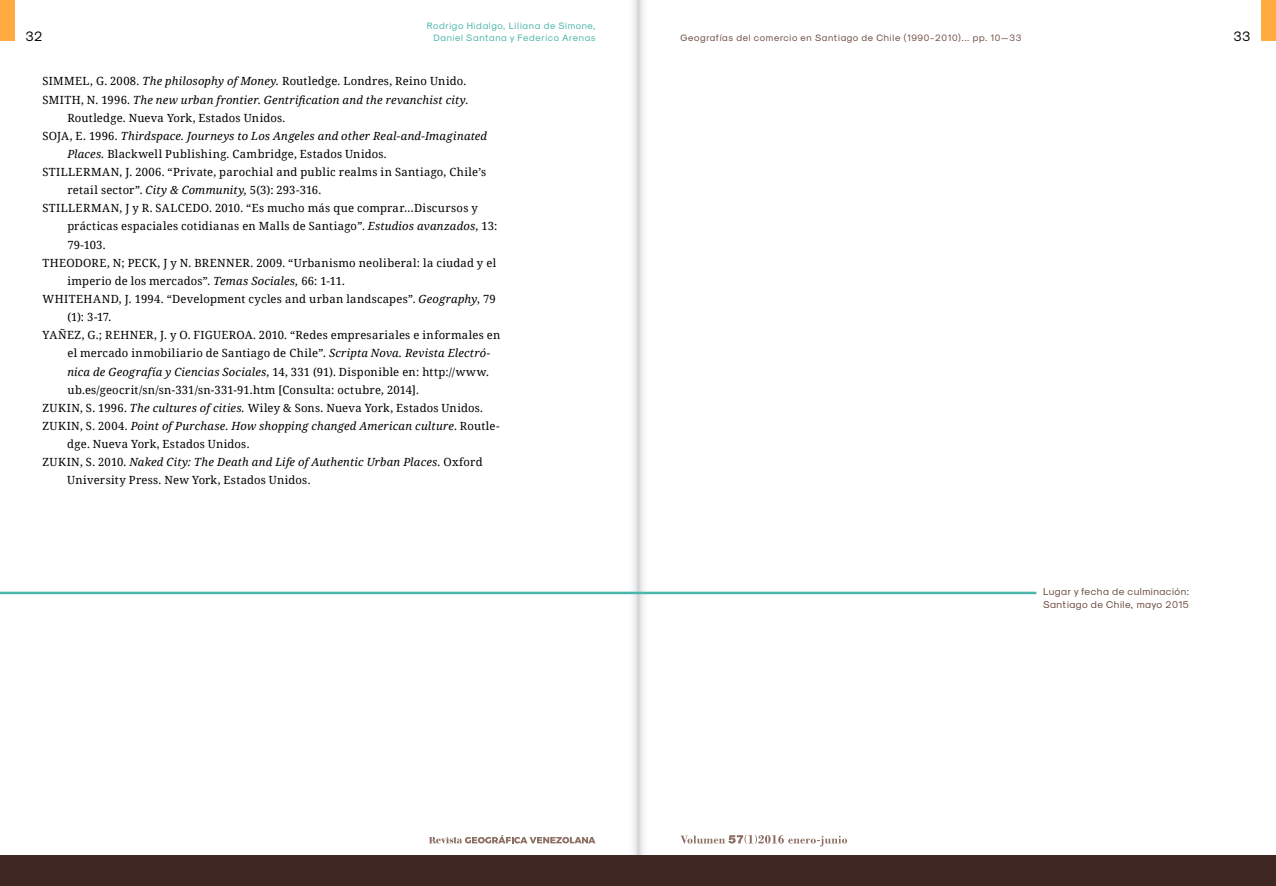
<style>
.page{position:relative;width:1276px;height:886px;background:#fff}
.page>*{position:absolute;margin:0;border:0;box-sizing:border-box;transform-origin:0 0}
.t1{font:13.75px "Sk Modernist Regular";color:#000}
.t2{font:11.25px "Noto Serif";letter-spacing:.02em;color:#000}
.t3{font:italic 11.25px "Noto Serif";letter-spacing:.015em;color:#000}
.t4{font:10px/13.8px "Sk Modernist Regular";letter-spacing:.05em;color:#6d4c41}
.t5{font:9.38px "Sk Modernist Regular";letter-spacing:.07em;color:#6d4c41}
.t6{font:9.38px "Sk Modernist Regular";letter-spacing:.07em;color:#4db6ac}
.s1{font-style:italic}
.s2{font-style:normal}
</style>
<div class="page">
<svg style="left:429px;top:835px;width:166px;height:8px"></svg>
<svg style="left:680px;top:834px;width:167px;height:12px"></svg>
<div style="left:0;top:0;width:14px;height:41px;background:#ffab40"></div>
<div style="left:1261px;top:0;width:15px;height:41px;background:#ffab40"></div>
<svg style="left:624px;top:0;width:14px;height:856px"></svg>
<svg style="left:638px;top:0;width:14px;height:856px"></svg>
<hr style="left:0;top:592px;width:1036px;height:2px;background:#4db6ac">
<div style="left:0;top:856px;width:1276px;height:30px;background:#3e2723"></div>
<p class="t6" style="left:427px;top:21px;width:170px">Rodrigo Hidalgo, Liliana de Simone,</p>
<p class="t1" style="left:26px;top:28px;width:18px">32</p>
<p class="t6" style="left:433px;top:32px;width:164px">Daniel Santana y Federico Arenas</p>
<p class="t5" style="left:680px;top:32px;width:342px">Geografías del comercio en Santiago de Chile (1990-2010)... pp. 10—33</p>
<p class="t1" style="left:1233px;top:28px;width:18px">33</p>
<p class="t2" style="left:43px;top:74px;width:425px">SIMMEL, G. 2008. <span class="s1">The philosophy of Money.</span> Routledge. Londres, Reino Unido.</p>
<p class="t3" style="left:43px;top:92px;width:427px"><span class="s2">SMITH, N. 1996.</span> The new urban frontier. Gentrification and the revanchist city.</p>
<p class="t2" style="left:67px;top:110px;width:219px">Routledge. Nueva York, Estados Unidos.</p>
<p class="t3" style="left:43px;top:128px;width:446px"><span class="s2">SOJA, E. 1996.</span> Thirdspace. Journeys to Los Angeles and other Real-and-Imaginated</p>
<p class="t2" style="left:67px;top:146px;width:321px"><span class="s1">Places.</span> Blackwell Publishing. Cambridge, Estados Unidos.</p>
<p class="t2" style="left:43px;top:164px;width:445px">STILLERMAN, J. 2006. “Private, parochial and public realms in Santiago, Chile’s</p>
<p class="t2" style="left:67px;top:182px;width:255px">retail sector”. <span class="s1">City &amp; Community,</span> 5(3): 293-316.</p>
<p class="t2" style="left:43px;top:201px;width:437px">STILLERMAN, J y R. SALCEDO. 2010. “Es mucho más que comprar…Discursos y</p>
<p class="t2" style="left:67px;top:219px;width:431px">prácticas espaciales cotidianas en Malls de Santiago”. <span class="s1">Estudios avanzados</span>, 13:</p>
<p class="t2" style="left:67px;top:237px;width:40px">79-103.</p>
<p class="t2" style="left:43px;top:255px;width:455px">THEODORE, N; PECK, J y N. BRENNER. 2009. “Urbanismo neoliberal: la ciudad y el</p>
<p class="t2" style="left:67px;top:273px;width:279px">imperio de los mercados”. <span class="s1">Temas Sociales,</span> 66: 1-11.</p>
<p class="t2" style="left:43px;top:291px;width:455px">WHITEHAND, J. 1994. “Development cycles and urban landscapes”. <span class="s1">Geography</span>, 79</p>
<p class="t2" style="left:67px;top:309px;width:46px">(1): 3-17.</p>
<p class="t2" style="left:43px;top:327px;width:459px">YAÑEZ, G.; REHNER, J. y O. FIGUEROA. 2010. “Redes empresariales e informales en</p>
<p class="t2" style="left:67px;top:346px;width:424px">el mercado inmobiliario de Santiago de Chile”. <span class="s1">Scripta Nova. Revista Electró-</span></p>
<p class="t2" style="left:67px;top:364px;width:423px"><span class="s1">nica de Geografía y Ciencias Sociales</span>, 14, 331 (91). Disponible en: http://www.</p>
<p class="t2" style="left:67px;top:382px;width:353px">ub.es/geocrit/sn/sn-331/sn-331-91.htm [Consulta: octubre, 2014].</p>
<p class="t2" style="left:43px;top:400px;width:442px">ZUKIN, S. 1996. <span class="s1">The cultures of cities.</span> Wiley &amp; Sons. Nueva York, Estados Unidos.</p>
<p class="t3" style="left:43px;top:418px;width:458px"><span class="s2">ZUKIN, S. 2004.</span> Point of Purchase. How shopping changed American culture<span class="s2">. Routle-</span></p>
<p class="t2" style="left:67px;top:436px;width:184px">dge. Nueva York, Estados Unidos.</p>
<p class="t3" style="left:42px;top:454px;width:442px"><span class="s2">ZUKIN, S. 2010.</span> Naked City: The Death and Life of Authentic Urban Places. <span class="s2">Oxford</span></p>
<p class="t2" style="left:67px;top:472px;width:245px">University Press. New York, Estados Unidos.</p>
<p class="t4" style="left:1043px;top:584px;width:148px">Lugar y fecha de culminación:<br>Santiago de Chile, mayo 2015</p>
</div>
